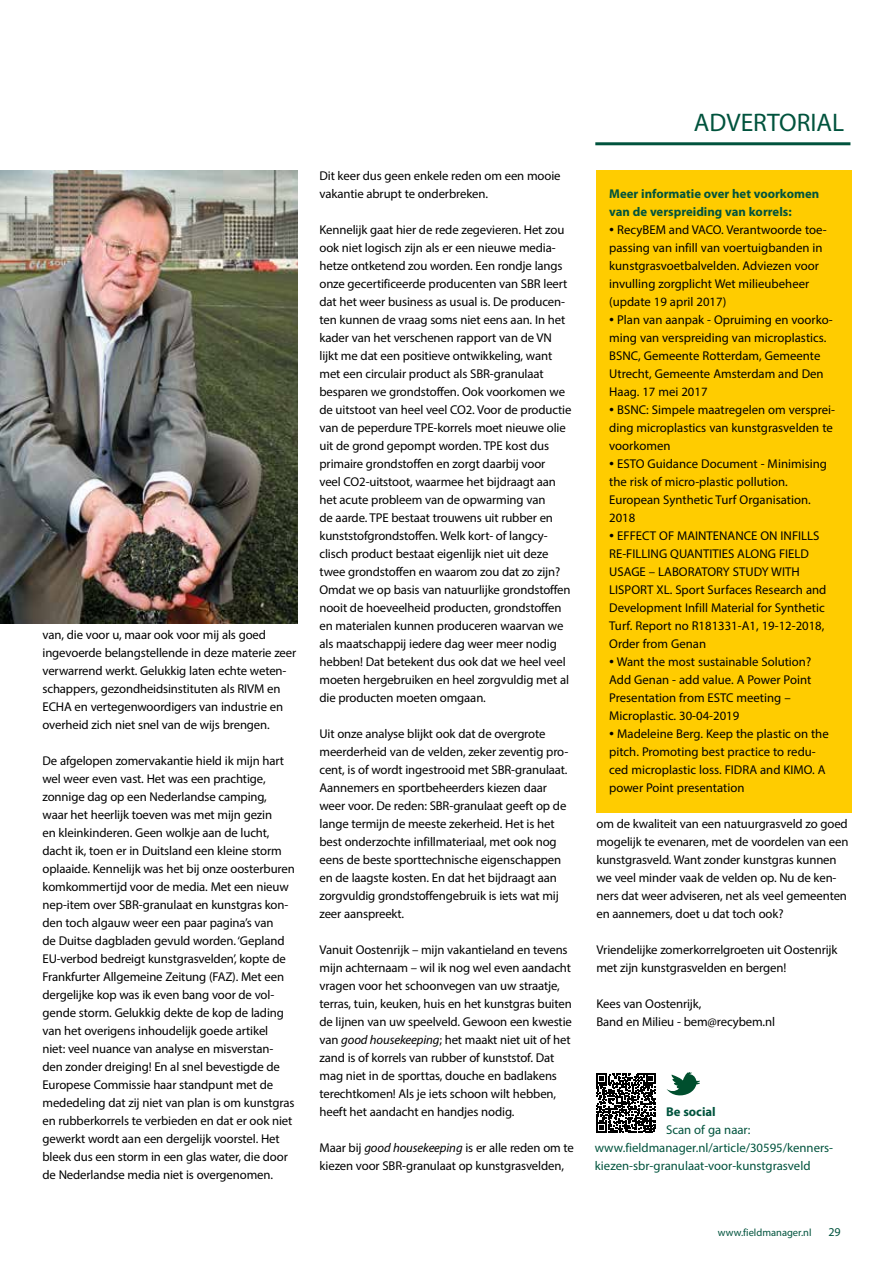
<style>
.page{position:relative;width:893px;height:1263px;background:#fff}
.page>*{position:absolute;margin:0;border:0;box-sizing:border-box;transform-origin:0 0}
.t1{font:25.5px "Myriad Pro";color:#00533d}
.t2{font:12.75px/18px "Myriad Pro";letter-spacing:-.01em;color:#000}
.t3{font:12.75px/18px "Myriad Pro";color:#00533d}
.t4{font:700 12.75px/18px "Myriad Pro";color:#00533d}
.t5{font:12px "Myriad Pro";color:#00533d}
.t6{font:10.5px "Myriad Pro";color:#00533d}
.s1{font-style:italic}
.s2{font-family:"Bebas Neue"}
</style>
<div class="page">
<hr style="left:595px;top:142px;width:255px;height:3px;background:#00533d">
<img style="left:0;top:170px;width:298px;height:454px">
<div style="left:596px;top:170px;width:256px;height:643px;background:#fc0"></div>
<svg style="left:596px;top:1073px;width:60px;height:60px"></svg>
<svg style="left:666px;top:1072px;width:33px;height:23px"></svg>
<p class="t2" style="left:43px;top:626px;width:255px">van, die voor u, maar ook voor mij als goed ingevoerde belangstellende in deze materie zeer verwarrend werkt. Gelukkig laten echte weten&shy;schappers, gezondheidsinstituten als RIVM en ECHA en vertegenwoordigers van industrie en overheid zich niet snel van de wijs brengen.</p>
<p class="t2" style="left:43px;top:752px;width:254px">De afgelopen zomervakantie hield ik mijn hart wel weer even vast. Het was een prachtige, zonnige dag op een Nederlandse camping, waar het heerlijk toeven was met mijn gezin<br>en kleinkinderen. Geen wolkje aan de lucht, dacht ik, toen er in Duitsland een kleine storm oplaaide. Kennelijk was het bij onze oosterburen komkommertijd voor de media. Met een nieuw nep-item over SBR-granulaat en kunstgras kon&shy;den toch algauw weer een paar pagina’s van<br>de Duitse dagbladen gevuld worden. ‘Gepland EU-verbod bedreigt kunstgrasvelden’, kopte de Frankfurter Allgemeine Zeitung (FAZ). Met een dergelijke kop was ik even bang voor de vol&shy;gende storm. Gelukkig dekte de kop de lading van het overigens inhoudelijk goede artikel<br>niet: veel nuance van analyse en misverstan&shy;den zonder dreiging! En al snel bevestigde de Europese Commissie haar standpunt met de mededeling dat zij niet van plan is om kunstgras en rubberkorrels te verbieden en dat er ook niet gewerkt wordt aan een dergelijk voorstel. Het bleek dus een storm in een glas water, die door de Nederlandse media niet is overgenomen.</p>
<p class="t2" style="left:319px;top:167px;width:243px">Dit keer dus geen enkele reden om een mooie vakantie abrupt te onderbreken.</p>
<p class="t2" style="left:319px;top:221px;width:254px">Kennelijk gaat hier de rede zegevieren. Het zou ook niet logisch zijn als er een nieuwe media&shy;hetze ontketend zou worden. Een rondje langs onze gecertificeerde producenten van SBR leert dat het weer business as usual is. De producen&shy;ten kunnen de vraag soms niet eens aan. In het kader van het verschenen rapport van de VN lijkt me dat een positieve ontwikkeling, want met een circulair product als SBR-granulaat besparen we grondstoffen. Ook voorkomen we de uitstoot van heel veel CO2. Voor de productie van de peperdure TPE-korrels moet nieuwe olie uit de grond gepompt worden. TPE kost dus primaire grondstoffen en zorgt daarbij voor<br>veel CO2-uitstoot, waarmee het bijdraagt aan het acute probleem van de opwarming van<br>de aarde. TPE bestaat trouwens uit rubber en kunststofgrondstoffen. Welk kort- of langcy&shy;clisch product bestaat eigenlijk niet uit deze twee grondstoffen en waarom zou dat zo zijn?<br>Omdat we op basis van natuurlijke grondstoffen nooit de hoeveelheid producten, grondstoffen en materialen kunnen produceren waarvan we als maatschappij iedere dag weer meer nodig hebben! Dat betekent dus ook dat we heel veel moeten hergebruiken en heel zorgvuldig met al die producten moeten omgaan.</p>
<p class="t2" style="left:319px;top:725px;width:250px">Uit onze analyse blijkt ook dat de overgrote meerderheid van de velden, zeker zeventig pro&shy;cent, is of wordt ingestrooid met SBR-granulaat.<br>Aannemers en sportbeheerders kiezen daar weer voor. De reden: SBR-granulaat geeft op de lange termijn de meeste zekerheid. Het is het best onderzochte infillmateriaal, met ook nog eens de beste sporttechnische eigenschappen en de laagste kosten. En dat het bijdraagt aan zorgvuldig grondstoffengebruik is iets wat mij zeer aanspreekt.</p>
<p class="t2" style="left:319px;top:941px;width:254px">Vanuit Oostenrijk – mijn vakantieland en tevens mijn achternaam – wil ik nog wel even aandacht vragen voor het schoonvegen van uw straatje, terras, tuin, keuken, huis en het kunstgras buiten de lijnen van uw speelveld. Gewoon een kwestie van <span class="s1">good housekeeping</span>; het maakt niet uit of het zand is of korrels van rubber of kunststof. Dat mag niet in de sporttas, douche en badlakens terechtkomen! Als je iets schoon wilt hebben, heeft het aandacht en handjes nodig.</p>
<p class="t2" style="left:319px;top:1139px;width:256px">Maar bij <span class="s1">good housekeeping</span> is er alle reden om te kiezen voor SBR-granulaat op kunstgrasvelden,</p>
<h1 class="t1" style="left:694px;top:107px;width:152px">ADVERTORIAL</h1>
<p class="t4" style="left:609px;top:184px;width:211px">Meer informatie over het voorkomen van de verspreiding van korrels:</p>
<p class="t2" style="left:609px;top:221px;width:219px"><span class="s2">•</span> RecyBEM and VACO. Verantwoorde toe&shy;passing van infill van voertuigbanden in kunstgrasvoetbalvelden. Adviezen voor invulling zorgplicht Wet milieubeheer (update 19 april 2017)</p>
<p class="t2" style="left:609px;top:311px;width:225px"><span class="s2">•</span> Plan van aanpak - Opruiming en voorko&shy;ming van verspreiding van microplastics.<br>BSNC, Gemeente Rotterdam, Gemeente Utrecht, Gemeente Amsterdam and Den Haag. 17 mei 2017</p>
<p class="t2" style="left:609px;top:401px;width:227px"><span class="s2">•</span> BSNC: Simpele maatregelen om versprei&shy;ding microplastics van kunstgrasvelden te voorkomen</p>
<p class="t2" style="left:609px;top:455px;width:219px"><span class="s2">•</span> ESTO Guidance Document - Minimising the risk of micro-plastic pollution.<br>European Synthetic Turf Organisation.<br>2018</p>
<p class="t2" style="left:609px;top:527px;width:219px"><span class="s2">•</span> EFFECT OF MAINTENANCE ON INFILLS RE-FILLING QUANTITIES ALONG FIELD USAGE – LABORATORY STUDY WITH LISPORT XL. Sport Surfaces Research and Development Infill Material for Synthetic Turf. Report no R181331-A1, 19-12-2018, Order from Genan</p>
<p class="t2" style="left:609px;top:653px;width:204px"><span class="s2">•</span> Want the most sustainable Solution?<br>Add Genan - add value. A Power Point Presentation from ESTC meeting – Microplastic. 30-04-2019</p>
<p class="t2" style="left:609px;top:725px;width:221px"><span class="s2">•</span> Madeleine Berg. Keep the plastic on the pitch. Promoting best practice to redu&shy;ced microplastic loss. FIDRA and KIMO. A power Point presentation</p>
<p class="t2" style="left:596px;top:815px;width:254px">om de kwaliteit van een natuurgrasveld zo goed mogelijk te evenaren, met de voordelen van een kunstgrasveld. Want zonder kunstgras kunnen we veel minder vaak de velden op. Nu de ken&shy;ners dat weer adviseren, net als veel gemeenten en aannemers, doet u dat toch ook?</p>
<p class="t2" style="left:596px;top:941px;width:243px">Vriendelijke zomerkorrelgroeten uit Oostenrijk met zijn kunstgrasvelden en bergen!</p>
<p class="t2" style="left:596px;top:995px;width:180px">Kees van Oostenrijk,<br>Band en Milieu - bem@recybem.nl</p>
<p class="t4" style="left:666px;top:1102px;width:51px">Be social</p>
<p class="t3" style="left:595px;top:1121px;width:240px;text-indent:71px">Scan of ga naar: www.fieldmanager.nl/article/30595/kenners&shy;kiezen-sbr-granulaat-voor-kunstgrasveld</p>
<p class="t6" style="left:718px;top:1226px;width:95px">www.fieldmanager.nl</p>
<p class="t5" style="left:828px;top:1224px;width:14px">29</p>
</div>
